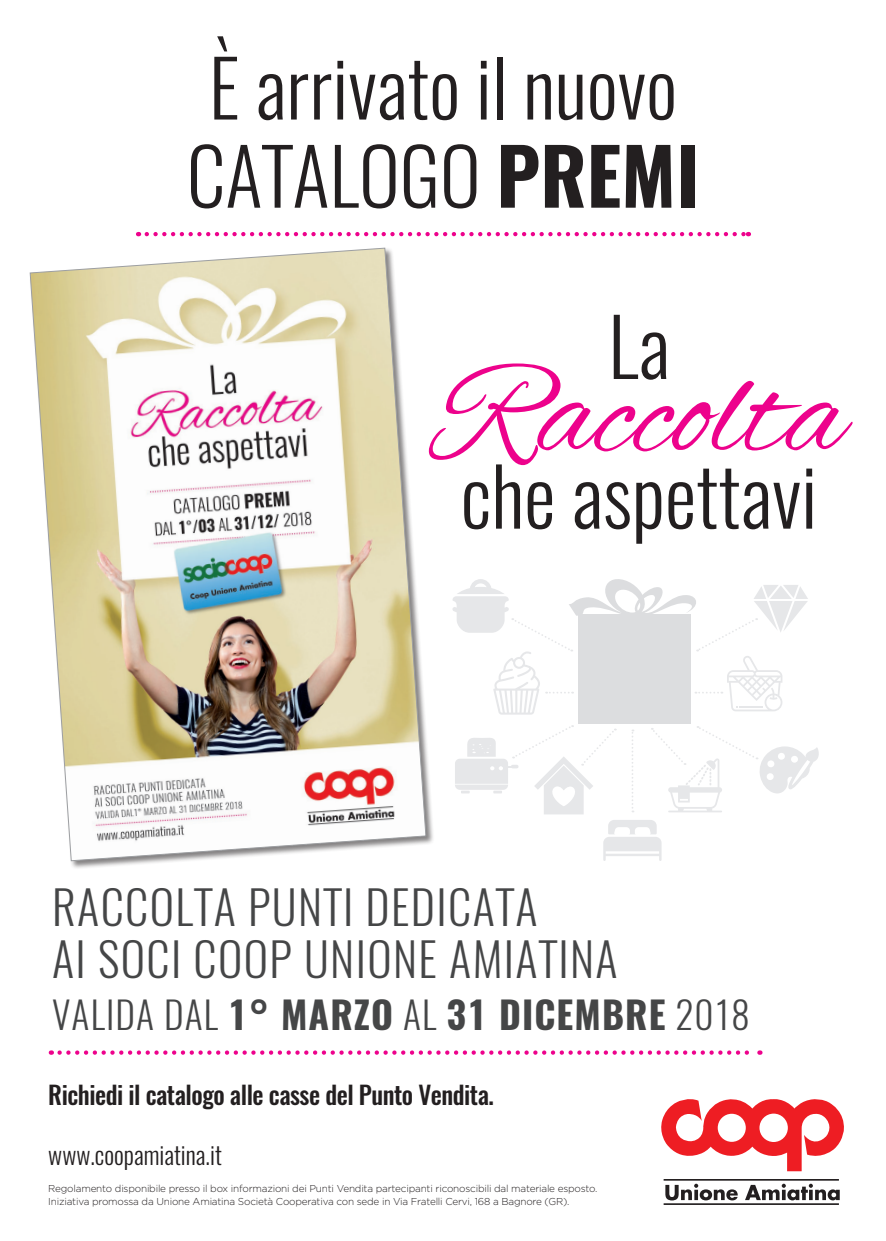
<style>
.page{position:relative;width:886px;height:1241px;background:#fff}
.page>*{position:absolute;margin:0;border:0;box-sizing:border-box;transform-origin:0 0}
.t1{font:137.94px "Alex Brush";color:#ed028c}
.t2{font:300 79.25px/149.6px "Oswald";color:#231f20;text-align:center}
.t3{font:300 77.5px/88.1px "Oswald";color:#231f20}
.t4{font:300 46.31px/51.8px "Oswald";letter-spacing:.03em;color:#454647}
.t5{font:700 37.5px "Oswald";letter-spacing:.03em;color:#454647}
.t6{font:500 25px "Oswald";letter-spacing:-.02em;color:#231f20}
.t7{font:300 24.44px "Oswald";color:#231f20}
.t8{font:300 10px/12.5px "Gotham";letter-spacing:-.02em;color:#231f20}
.s1{font-weight:700}
.s2{font-weight:300}
</style>
<div class="page">
<svg style="left:147px;top:232px;width:602px;height:4px"></svg>
<div style="left:29px;top:247px;width:406px;height:622px;background:#231f20;opacity:.56"></div>
<svg style="left:30px;top:248px;width:396px;height:613px"></svg>
<svg style="left:60px;top:1050px;width:700px;height:4px"></svg>
<svg style="left:661px;top:1099px;width:183px;height:71px"></svg>
<svg style="left:665px;top:1183px;width:73px;height:17px"></svg>
<svg style="left:745px;top:1183px;width:95px;height:17px"></svg>
<hr style="left:663px;top:1202px;width:176px;height:2px;background:#231f20">
<hr style="left:663px;top:1178px;width:176px;height:2px;background:#231f20">
<div style="left:578px;top:613px;width:112px;height:110px;background:#dcdddf"></div>
<svg style="left:452px;top:579px;width:356px;height:135px"></svg>
<svg style="left:455px;top:725px;width:364px;height:135px"></svg>
<h3 class="t3" style="left:187px;top:44px;width:514px">È arrivato il nuovo<br>CATALOGO <span class="s1">PREMI</span></h3>
<h2 class="t2" style="left:461px;top:272px;width:358px">La<br>che aspettavi</h2>
<h1 class="t1" style="left:435px;top:336px;width:410px">Raccolta</h1>
<h3 class="t4" style="left:52px;top:881px;width:567px">RACCOLTA PUNTI DEDICATA<br>AI SOCI COOP UNIONE AMIATINA</h3>
<h3 class="t5" style="left:52px;top:988px;width:699px"><span class="s2">VALIDA DAL</span> 1° MARZO <span class="s2">AL</span> 31 DICEMBRE <span class="s2">2018</span></h3>
<h3 class="t6" style="left:48px;top:1077px;width:447px">Richiedi il catalogo alle casse del Punto Vendita.</h3>
<h3 class="t7" style="left:48px;top:1138px;width:175px">www.coopamiatina.it</h3>
<p class="t8" style="left:48px;top:1182px;width:551px">Regolamento disponibile presso il box informazioni dei Punti Vendita partecipanti riconoscibili dal materiale esposto.<br>Iniziativa promossa da Unione Amiatina Società Cooperativa con sede in Via Fratelli Cervi, 168 a Bagnore (GR).</p>
</div>
